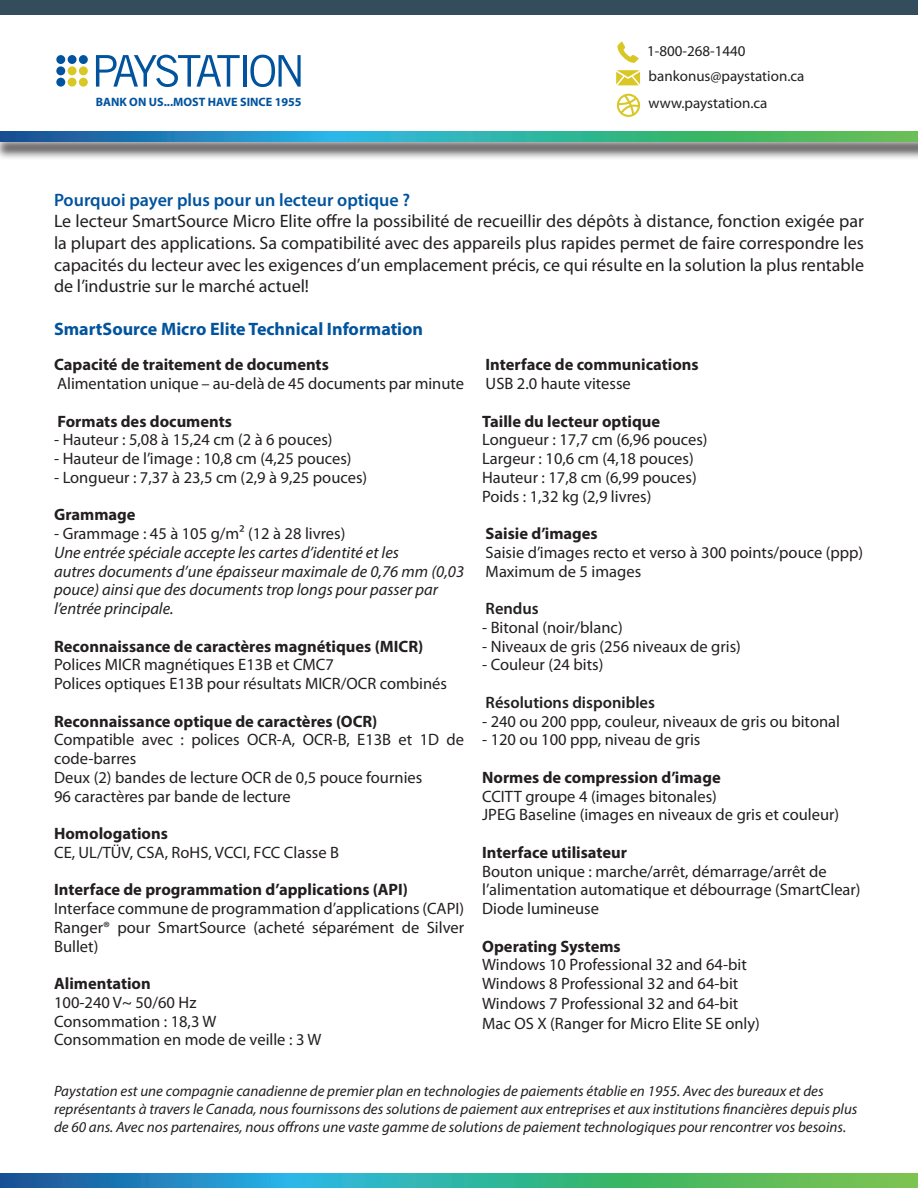
<style>
.page{position:relative;width:918px;height:1188px;background:#fff}
.page>*{position:absolute;margin:0;border:0;box-sizing:border-box;transform-origin:0 0}
.t1{font:18px/21.6px "Myriad Pro";color:#231f20;text-align:justify}
.t2{font:700 18px "Myriad Pro";color:#01539e}
.t3{font:600 18px "Myriad Pro";color:#01539e}
.t4{font:16.5px/18.8px "Myriad Pro";color:#231f20}
.t5{font:700 16.5px "Myriad Pro";color:#231f20}
.t6{font:italic 16.5px/18.8px "Myriad Pro";color:#231f20}
.t7{font:600 16.5px "Myriad Pro";color:#231f20}
.t8{font:italic 15px/18px "Myriad Pro";color:#231f20}
.t9{font:15px/25.5px "Myriad Pro";color:#231f20}
.t10{font:700 12.15px "Myriad Pro";color:#01539e}
</style>
<div class="page">
<svg style="left:96px;top:55px;width:144px;height:32px"></svg>
<hr style="left:244px;top:55px;width:3px;height:32px;background:#01539e">
<svg style="left:250px;top:55px;width:51px;height:32px"></svg>
<div style="left:56px;top:55px;width:9px;height:9px;background:#01539e;border-radius:50%"></div>
<div style="left:79px;top:55px;width:9px;height:9px;background:#01539e;border-radius:50%"></div>
<div style="left:68px;top:55px;width:9px;height:9px;background:#01539e;border-radius:50%"></div>
<div style="left:56px;top:66px;width:9px;height:9px;background:#01539e;border-radius:50%"></div>
<div style="left:79px;top:66px;width:9px;height:9px;background:#d8c725;border-radius:50%"></div>
<div style="left:68px;top:66px;width:9px;height:9px;background:#d8c725;border-radius:50%"></div>
<div style="left:56px;top:78px;width:9px;height:9px;background:#01539e;border-radius:50%"></div>
<div style="left:79px;top:78px;width:9px;height:9px;background:#d8c725;border-radius:50%"></div>
<div style="left:68px;top:78px;width:9px;height:9px;background:#d8c725;border-radius:50%"></div>
<svg style="left:617px;top:42px;width:22px;height:21px"></svg>
<svg style="left:616px;top:70px;width:24px;height:15px"></svg>
<svg style="left:616px;top:93px;width:25px;height:24px"></svg>
<div style="left:0;top:0;width:918px;height:14px;background:#334d5c"></div>
<svg style="left:0;top:1173px;width:918px;height:15px;background:#3aa794"></svg>
<div style="left:0;top:134px;width:918px;height:26px;background:#231f20;opacity:.75"></div>
<svg style="left:0;top:132px;width:918px;height:10px;background:#32a29c"></svg>
<p class="t10" style="left:96px;top:94px;width:207px">BANK ON US...MOST HAVE SINCE 1955</p>
<p class="t9" style="left:647px;top:38px;width:159px">1-800-268-1440 bankonus@paystation.ca</p>
<p class="t9" style="left:649px;top:90px;width:120px">www.paystation.ca</p>
<p class="t3" style="left:54px;top:188px;width:358px">Pourquoi payer plus pour un lecteur optique ?</p>
<p class="t1" style="left:54px;top:210px;width:812px">Le lecteur SmartSource Micro Elite offre la possibilité de recueillir des dépôts à distance, fonction exigée par la plupart des applications. Sa compatibilité avec des appareils plus rapides permet de faire correspondre les capacités du lecteur avec les exigences d’un emplacement précis, ce qui résulte en la solution la plus rentable de l’industrie sur le marché actuel!</p>
<p class="t2" style="left:54px;top:318px;width:371px">SmartSource Micro Elite Technical Information</p>
<p class="t5" style="left:54px;top:354px;width:276px">Capacité de traitement de documents</p>
<p class="t4" style="left:57px;top:374px;width:409px">Alimentation unique – au-delà de 45 documents par minute</p>
<p class="t5" style="left:57px;top:410px;width:176px">Formats des documents</p>
<p class="t4" style="left:54px;top:430px;width:280px">- Hauteur : 5,08 à 15,24 cm (2 à 6 pouces)</p>
<p class="t4" style="left:54px;top:449px;width:299px">- Hauteur de l’image : 10,8 cm (4,25 pouces)</p>
<p class="t4" style="left:54px;top:468px;width:315px">- Longueur : 7,37 à 23,5 cm (2,9 à 9,25 pouces)</p>
<p class="t5" style="left:54px;top:504px;width:83px">Grammage</p>
<p class="t4" style="left:54px;top:524px;width:293px">- Grammage : 45 à 105 g/m² (12 à 28 livres)</p>
<p class="t6" style="left:54px;top:543px;width:346px">Une entrée spéciale accepte les cartes d’identité et les</p>
<p class="t6" style="left:54px;top:561px;width:412px">autres documents d’une épaisseur maximale de 0,76 mm (0,03 pouce) ainsi que des documents trop longs pour passer par</p>
<p class="t6" style="left:54px;top:599px;width:121px">l’entrée principale.</p>
<p class="t5" style="left:54px;top:635px;width:371px">Reconnaissance de caractères magnétiques (MICR)</p>
<p class="t4" style="left:54px;top:655px;width:281px">Polices MICR magnétiques E13B et CMC7</p>
<p class="t4" style="left:54px;top:674px;width:394px">Polices optiques E13B pour résultats MICR/OCR combinés</p>
<p class="t5" style="left:54px;top:710px;width:325px">Reconnaissance optique de caractères (OCR)</p>
<p class="t4" style="left:54px;top:730px;width:412px">Compatible avec : polices OCR-A, OCR-B, E13B et 1D de code-barres</p>
<p class="t4" style="left:54px;top:768px;width:370px">Deux (2) bandes de lecture OCR de 0,5 pouce fournies</p>
<p class="t4" style="left:54px;top:786px;width:238px">96 caractères par bande de lecture</p>
<p class="t5" style="left:54px;top:823px;width:115px">Homologations</p>
<p class="t4" style="left:54px;top:843px;width:287px">CE, UL/TÜV, CSA, RoHS, VCCI, FCC Classe B</p>
<p class="t5" style="left:54px;top:879px;width:355px">Interface de programmation d’applications (API)</p>
<p class="t4" style="left:54px;top:899px;width:412px">Interface commune de programmation d’applications (CAPI)</p>
<p class="t4" style="left:54px;top:918px;width:412px">Ranger® pour SmartSource (acheté séparément de Silver<br>Bullet)</p>
<p class="t5" style="left:54px;top:973px;width:98px">Alimentation</p>
<p class="t4" style="left:54px;top:993px;width:144px">100-240 V~ 50/60 Hz</p>
<p class="t4" style="left:54px;top:1011px;width:164px">Consommation : 18,3 W</p>
<p class="t4" style="left:54px;top:1030px;width:269px">Consommation en mode de veille : 3 W</p>
<p class="t5" style="left:485px;top:354px;width:215px">Interface de communications</p>
<p class="t4" style="left:486px;top:374px;width:147px">USB 2.0 haute vitesse</p>
<p class="t5" style="left:482px;top:410px;width:180px">Taille du lecteur optique</p>
<p class="t4" style="left:482px;top:430px;width:227px">Longueur : 17,7 cm (6,96 pouces)</p>
<p class="t4" style="left:482px;top:449px;width:213px">Largeur : 10,6 cm (4,18 pouces)</p>
<p class="t4" style="left:482px;top:468px;width:216px">Hauteur : 17,8 cm (6,99 pouces)</p>
<p class="t4" style="left:482px;top:486px;width:171px">Poids : 1,32 kg (2,9 livres)</p>
<p class="t5" style="left:485px;top:523px;width:114px">Saisie d’images</p>
<p class="t4" style="left:486px;top:543px;width:379px">Saisie d’images recto et verso à 300 points/pouce (ppp)</p>
<p class="t4" style="left:486px;top:561px;width:157px">Maximum de 5 images</p>
<p class="t7" style="left:486px;top:598px;width:55px">Rendus</p>
<p class="t4" style="left:482px;top:618px;width:142px">- Bitonal (noir/blanc)</p>
<p class="t4" style="left:482px;top:636px;width:260px">- Niveaux de gris (256 niveaux de gris)</p>
<p class="t4" style="left:482px;top:655px;width:123px">- Couleur (24 bits)</p>
<p class="t7" style="left:486px;top:692px;width:171px">Résolutions disponibles</p>
<p class="t4" style="left:482px;top:711px;width:359px">- 240 ou 200 ppp, couleur, niveaux de gris ou bitonal</p>
<p class="t4" style="left:482px;top:730px;width:220px">- 120 ou 100 ppp, niveau de gris</p>
<p class="t5" style="left:482px;top:766px;width:240px">Normes de compression d’image</p>
<p class="t4" style="left:482px;top:786px;width:236px">CCITT groupe 4 (images bitonales)</p>
<p class="t4" style="left:482px;top:805px;width:359px">JPEG Baseline (images en niveaux de gris et couleur)</p>
<p class="t5" style="left:482px;top:841px;width:146px">Interface utilisateur</p>
<p class="t4" style="left:482px;top:861px;width:346px">Bouton unique : marche/arrêt, démarrage/arrêt de</p>
<p class="t4" style="left:482px;top:880px;width:380px">l’alimentation automatique et débourrage (SmartClear)</p>
<p class="t4" style="left:482px;top:899px;width:118px">Diode lumineuse</p>
<p class="t5" style="left:482px;top:935px;width:140px">Operating Systems</p>
<p class="t4" style="left:482px;top:955px;width:266px">Windows 10 Professional 32 and 64-bit</p>
<p class="t4" style="left:482px;top:974px;width:258px">Windows 8 Professional 32 and 64-bit</p>
<p class="t4" style="left:482px;top:994px;width:258px">Windows 7 Professional 32 and 64-bit</p>
<p class="t4" style="left:482px;top:1013px;width:279px">Mac OS X (Ranger for Micro Elite SE only)</p>
<p class="t8" style="left:54px;top:1082px;width:805px">Paystation est une compagnie canadienne de premier plan en technologies de paiements établie en 1955. Avec des bureaux et des représentants à travers le Canada, nous fournissons des solutions de paiement aux entreprises et aux institutions financières depuis plus de 60 ans. Avec nos partenaires, nous offrons une vaste gamme de solutions de paiement technologiques pour rencontrer vos besoins.</p>
</div>
